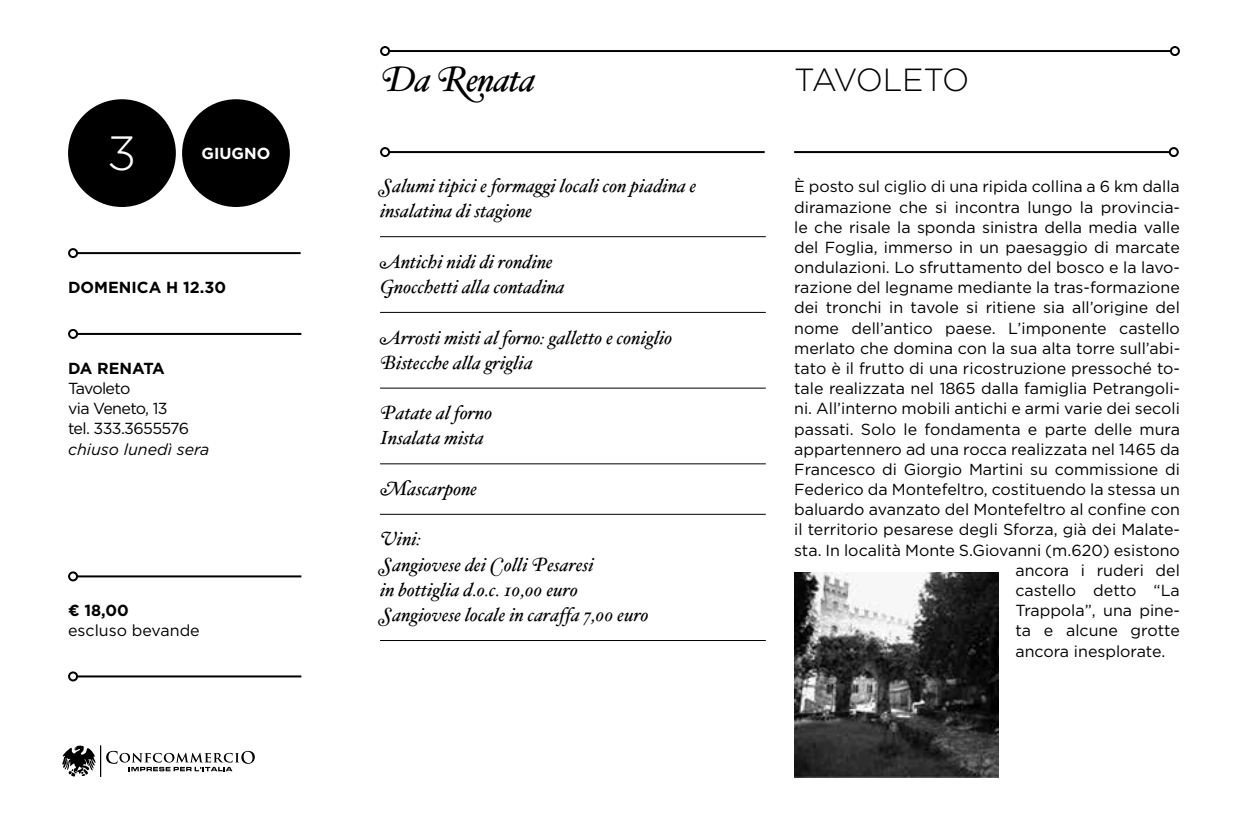
<style>
.page{position:relative;width:1248px;height:828px;background:#fff}
.page>*{position:absolute;margin:0;border:0;box-sizing:border-box;transform-origin:0 0}
.t1{font:300 48px "Gotham";color:#fff}
.t2{font:35px "Hoefler Text Regular Italic Swash";letter-spacing:-.025em;color:#000}
.t3{font:300 32px "Gotham";letter-spacing:-.05em;color:#000}
.t4{font:19px/25.2px "Hoefler Text Regular Italic Swash";color:#000}
.t5{font:16px "Gotham";color:#000}
.t6{font:16px/20.2px "Gotham";letter-spacing:-.04em;color:#000}
.t7{font:700 16px "Gotham";color:#000}
.t8{font:italic 16px "Gotham";color:#000}
.t9{font:700 16px "Gotham";letter-spacing:-.025em;color:#000}
.t10{font:700 16px "Gotham";color:#fff}
</style>
<div class="page">
<div style="left:182px;top:99px;width:108px;height:108px;background:#000;border-radius:50%"></div>
<div style="left:68px;top:99px;width:108px;height:108px;background:#000;border-radius:50%"></div>
<svg style="left:62px;top:745px;width:193px;height:32px"></svg>
<hr style="left:380px;top:236px;width:385px;height:1px;background:#000">
<hr style="left:380px;top:312px;width:385px;height:1px;background:#000">
<hr style="left:380px;top:388px;width:385px;height:1px;background:#000">
<hr style="left:380px;top:463px;width:385px;height:1px;background:#000">
<hr style="left:380px;top:514px;width:385px;height:1px;background:#000">
<hr style="left:380px;top:640px;width:385px;height:1px;background:#000">
<hr style="left:389px;top:151px;width:375px;height:2px;background:#000">
<div style="left:380px;top:147px;width:10px;height:10px;border:2px solid #000;border-radius:50%"></div>
<hr style="left:794px;top:151px;width:375px;height:2px;background:#000">
<div style="left:1168px;top:147px;width:10px;height:10px;border:2px solid #000;border-radius:50%"></div>
<hr style="left:77px;top:252px;width:223px;height:2px;background:#000">
<div style="left:68px;top:248px;width:10px;height:10px;border:2px solid #000;border-radius:50%"></div>
<hr style="left:77px;top:575px;width:224px;height:2px;background:#000">
<div style="left:68px;top:571px;width:10px;height:10px;border:2px solid #000;border-radius:50%"></div>
<hr style="left:77px;top:333px;width:224px;height:2px;background:#000">
<div style="left:68px;top:329px;width:10px;height:10px;border:2px solid #000;border-radius:50%"></div>
<hr style="left:77px;top:675px;width:224px;height:2px;background:#000">
<div style="left:68px;top:671px;width:10px;height:10px;border:2px solid #000;border-radius:50%"></div>
<hr style="left:389px;top:50px;width:781px;height:2px;background:#000">
<div style="left:380px;top:46px;width:10px;height:10px;border:2px solid #000;border-radius:50%"></div>
<div style="left:1169px;top:46px;width:10px;height:10px;border:2px solid #000;border-radius:50%"></div>
<img style="left:794px;top:573px;width:204px;height:204px">
<h1 class="t1" style="left:107px;top:124px;width:31px">3</h1>
<p class="t10" style="left:201px;top:143px;width:70px">GIUGNO</p>
<p class="t7" style="left:68px;top:278px;width:159px">DOMENICA H 12.30</p>
<p class="t9" style="left:68px;top:358px;width:98px">DA RENATA</p>
<p class="t6" style="left:68px;top:378px;width:122px">Tavoleto<br>via Veneto, 13 tel. 333.3655576</p>
<p class="t8" style="left:68px;top:439px;width:143px">chiuso lunedì sera</p>
<p class="t7" style="left:68px;top:601px;width:62px">€ 18,00</p>
<p class="t5" style="left:68px;top:621px;width:133px">escluso bevande</p>
<h2 class="t2" style="left:380px;top:59px;width:157px">Da Renata</h2>
<h3 class="t3" style="left:794px;top:61px;width:177px">TAVOLETO</h3>
<p class="t4" style="left:380px;top:175px;width:318px">Salumi tipici e formaggi locali con piadina e insalatina di stagione</p>
<p class="t4" style="left:380px;top:251px;width:186px">Antichi nidi di rondine<br>Gnocchetti alla contadina</p>
<p class="t4" style="left:380px;top:326px;width:294px">Arrosti misti al forno: galletto e coniglio<br>Bistecche alla griglia</p>
<p class="t4" style="left:380px;top:402px;width:114px">Patate al forno<br>Insalata mista</p>
<p class="t4" style="left:380px;top:478px;width:99px">Mascarpone</p>
<p class="t4" style="left:380px;top:528px;width:270px">Vini:<br>Sangiovese dei Colli Pesaresi<br>in bottiglia d.o.c. 10,00 euro<br>Sangiovese locale in caraffa 7,00 euro</p>
<p class="t5" style="left:794px;top:177px;width:387px">È posto sul ciglio di una ripida collina a 6 km dalla</p>
<p class="t5" style="left:794px;top:197px;width:387px">diramazione che si incontra lungo la provincia-</p>
<p class="t5" style="left:794px;top:217px;width:387px">le che risale la sponda sinistra della media valle</p>
<p class="t5" style="left:794px;top:237px;width:387px">del Foglia, immerso in un paesaggio di marcate</p>
<p class="t5" style="left:794px;top:258px;width:387px">ondulazioni. Lo sfruttamento del bosco e la lavo-</p>
<p class="t5" style="left:794px;top:278px;width:387px">razione del legname mediante la tras-formazione</p>
<p class="t5" style="left:794px;top:298px;width:387px">dei tronchi in tavole si ritiene sia all’origine del</p>
<p class="t5" style="left:794px;top:318px;width:387px">nome dell’antico paese. L’imponente castello</p>
<p class="t5" style="left:794px;top:338px;width:387px">merlato che domina con la sua alta torre sull’abi-</p>
<p class="t5" style="left:794px;top:359px;width:387px">tato è il frutto di una ricostruzione pressoché to-</p>
<p class="t5" style="left:794px;top:379px;width:387px">tale realizzata nel 1865 dalla famiglia Petrangoli-</p>
<p class="t5" style="left:794px;top:399px;width:387px">ni. All’interno mobili antichi e armi varie dei secoli</p>
<p class="t5" style="left:794px;top:419px;width:387px">passati. Solo le fondamenta e parte delle mura</p>
<p class="t5" style="left:794px;top:439px;width:387px">appartennero ad una rocca realizzata nel 1465 da</p>
<p class="t5" style="left:794px;top:459px;width:387px">Francesco di Giorgio Martini su commissione di</p>
<p class="t5" style="left:794px;top:480px;width:387px">Federico da Montefeltro, costituendo la stessa un</p>
<p class="t5" style="left:794px;top:500px;width:387px">baluardo avanzato del Montefeltro al confine con</p>
<p class="t5" style="left:794px;top:520px;width:387px">il territorio pesarese degli Sforza, già dei Malate-</p>
<p class="t5" style="left:794px;top:540px;width:387px">sta. In località Monte S.Giovanni (m.620) esistono</p>
<p class="t5" style="left:1015px;top:560px;width:166px">ancora i ruderi del</p>
<p class="t5" style="left:1015px;top:580px;width:166px">castello detto “La</p>
<p class="t5" style="left:1015px;top:601px;width:166px">Trappola”, una pine-</p>
<p class="t5" style="left:1015px;top:621px;width:166px">ta e alcune grotte</p>
<p class="t5" style="left:1015px;top:641px;width:151px">ancora inesplorate.</p>
</div>
